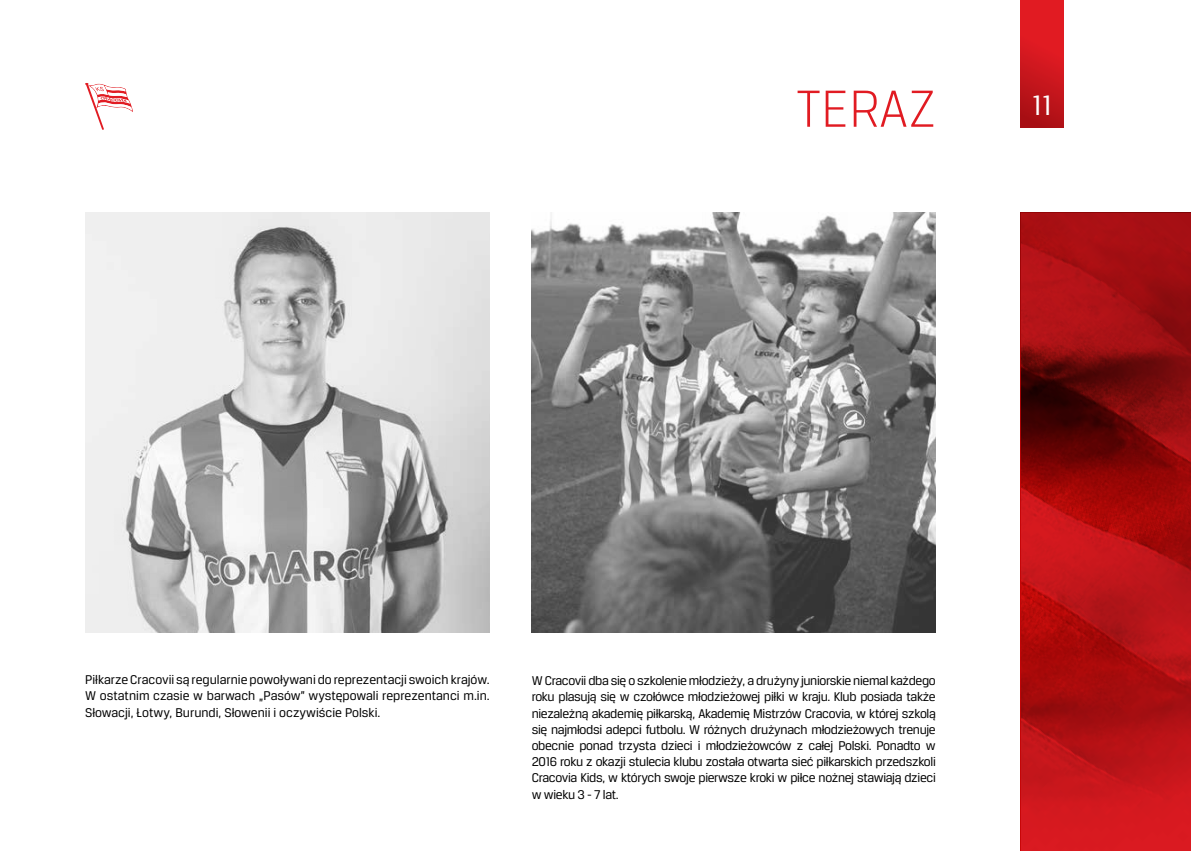
<style>
.page{position:relative;width:1191px;height:851px;background:#fff}
.page>*{position:absolute;margin:0;border:0;box-sizing:border-box;transform-origin:0 0}
.t1{font:300 55.5px "Breuer Text";color:#e11b22}
.t2{font:30px "Breuer Text";color:#fff}
.t3{font:13.5px/16.2px "Breuer Text";letter-spacing:-.02em;color:#000;text-align:justify}
</style>
<div class="page">
<svg style="left:85px;top:83px;width:48px;height:47px"></svg>
<img style="left:1020px;top:213px;width:171px;height:637px">
<div style="left:1020px;top:0;width:43px;height:128px;background:linear-gradient(to bottom,#ee1e26,#ae1116)"></div>
<img style="left:531px;top:213px;width:404px;height:419px">
<img style="left:85px;top:213px;width:404px;height:419px">
<h1 class="t1" style="left:796px;top:80px;width:141px">TERAZ</h1>
<h2 class="t2" style="left:1032px;top:89px;width:22px">11</h2>
<p class="t3" style="left:85px;top:671px;width:406px">Piłkarze Cracovii są regularnie powoływani do reprezentacji swoich krajów.<br>W ostatnim czasie w barwach „Pasów” występowali reprezentanci m.in.<br>Słowacji, Łotwy, Burundi, Słowenii i oczywiście Polski.</p>
<p class="t3" style="left:532px;top:672px;width:405px">W Cracovii dba się o szkolenie młodzieży, a drużyny juniorskie niemal każdego roku plasują się w czołówce młodzieżowej piłki w kraju. Klub posiada także niezależną akademię piłkarską, Akademię Mistrzów Cracovia, w której szkolą się najmłodsi adepci futbolu. W różnych drużynach młodzieżowych trenuje obecnie ponad trzysta dzieci i młodzieżowców z całej Polski. Ponadto w 2016 roku z okazji stulecia klubu została otwarta sieć piłkarskich przedszkoli Cracovia Kids, w których swoje pierwsze kroki w piłce nożnej stawiają dzieci w wieku 3 - 7 lat.</p>
</div>
